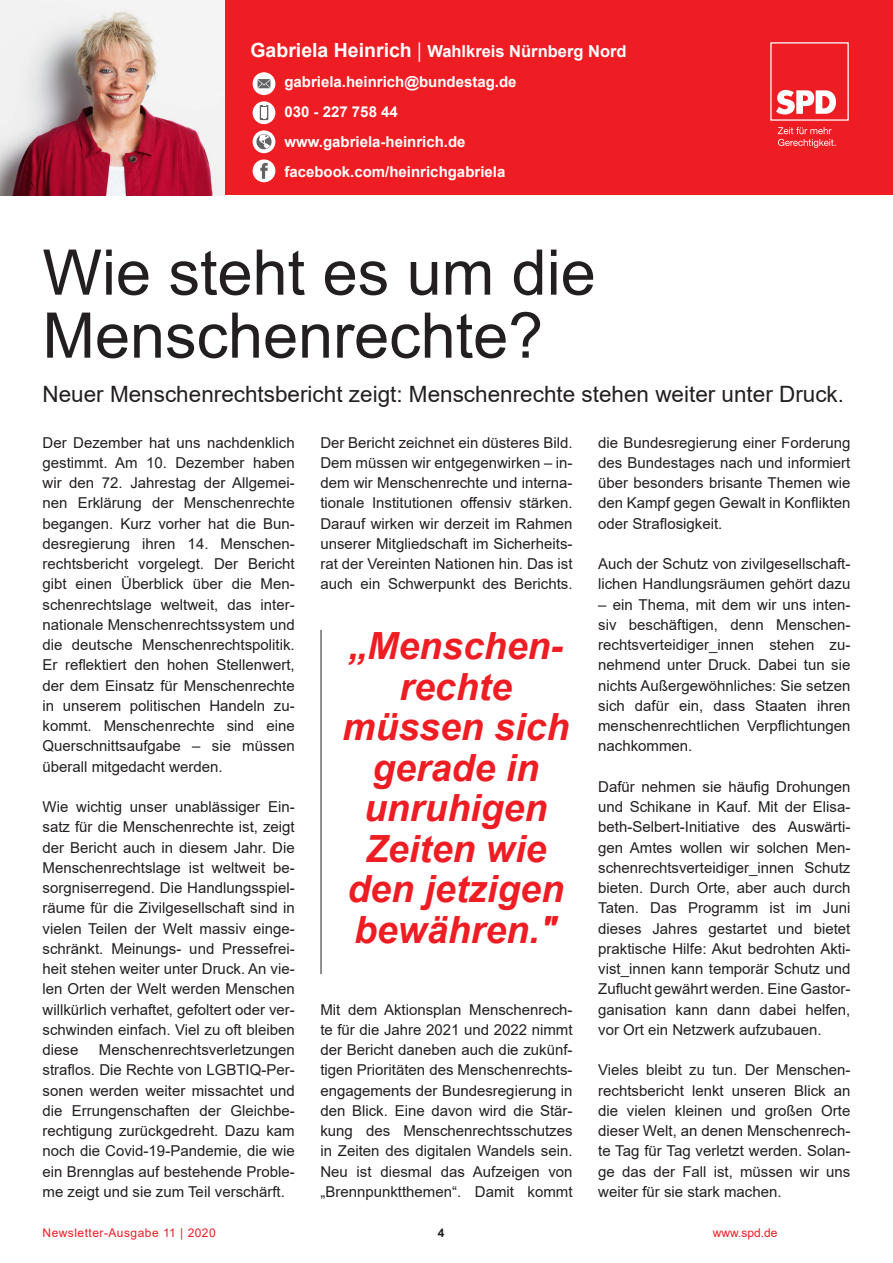
<style>
.page{position:relative;width:893px;height:1263px;background:#fff}
.page>*{position:absolute;margin:0;border:0;box-sizing:border-box;transform-origin:0 0}
.t1{font:63px "Arial";color:#231f20}
.t2{font:italic 700 37.5px/40.5px "Arial";color:#ee1d23;text-align:center}
.t3{font:22.5px "Arial";color:#231f20}
.t4{font:700 16.5px "Arial";color:#fff}
.t5{font:15px/20.2px "Arial";color:#231f20;text-align:justify}
.t6{font:700 15px/30px "Arial";color:#fff}
.t7{font:12px "Arial";letter-spacing:.04em;color:#ee1d23}
.t8{font:700 12px "Arial";color:#231f20}
.s1{font-size:19.5px}
.s2{font-family:"Myriad Pro";font-weight:400;font-size:19.5px}
</style>
<div class="page">
<div style="left:172px;top:0;width:721px;height:195px;background:#ee1d23"></div>
<svg style="left:770px;top:42px;width:79px;height:79px"></svg>
<svg style="left:778px;top:127px;width:58px;height:21px"></svg>
<img style="left:0;top:0;width:225px;height:195px">
<div style="left:253px;top:159px;width:22px;height:23px;background:#fff;border-radius:50%"></div>
<svg style="left:260px;top:163px;width:8px;height:16px"></svg>
<div style="left:253px;top:130px;width:22px;height:23px;background:#fff;border-radius:50%"></div>
<svg style="left:256px;top:134px;width:16px;height:15px"></svg>
<svg style="left:253px;top:101px;width:22px;height:23px"></svg>
<svg style="left:260px;top:105px;width:8px;height:15px"></svg>
<div style="left:261px;top:107px;width:6px;height:10px;background:#fff"></div>
<div style="left:253px;top:72px;width:22px;height:23px;background:#fff;border-radius:50%"></div>
<svg style="left:258px;top:79px;width:12px;height:9px"></svg>
<hr style="left:321px;top:630px;width:1px;height:344px;background:#231f20">
<p class="t4" style="left:250px;top:40px;width:378px"><span class="s1">Gabriela Heinrich</span> <span class="s2">|</span> Wahlkreis Nürnberg Nord</p>
<p class="t6" style="left:284px;top:67px;width:234px">gabriela.heinrich@bundestag.de<br>030 - 227 758 44 www.gabriela-heinrich.de facebook.com/heinrichgabriela</p>
<p class="t1" style="left:43px;top:229px;width:555px">Wie steht es um die</p>
<p class="t1" style="left:43px;top:292px;width:502px">Menschenrechte?</p>
<p class="t3" style="left:43px;top:379px;width:803px">Neuer Menschenrechtsbericht zeigt: Menschenrechte stehen weiter unter Druck.</p>
<p class="t5" style="left:43px;top:432px;width:254px">Der Dezember hat uns nachdenklich gestimmt. Am 10. Dezember haben wir den 72. Jahrestag der Allgemei&shy;nen Erklärung der Menschenrechte begangen. Kurz vorher hat die Bun&shy;desregierung ihren 14. Menschen&shy;rechtsbericht vorgelegt. Der Bericht gibt einen Überblick über die Men&shy;schenrechtslage weltweit, das inter&shy;nationale Menschenrechtssystem und die deutsche Menschenrechtspolitik.<br>Er reflektiert den hohen Stellenwert, der dem Einsatz für Menschenrechte in unserem politischen Handeln zu&shy;kommt. Menschenrechte sind eine Querschnittsaufgabe – sie müssen überall mitgedacht werden.</p>
<p class="t5" style="left:43px;top:797px;width:254px">Wie wichtig unser unablässiger Ein&shy;satz für die Menschenrechte ist, zeigt der Bericht auch in diesem Jahr. Die Menschenrechtslage ist weltweit be&shy;sorgniserregend. Die Handlungsspiel&shy;räume für die Zivilgesellschaft sind in vielen Teilen der Welt massiv einge&shy;schränkt. Meinungs- und Pressefrei&shy;heit stehen weiter unter Druck. An vie&shy;len Orten der Welt werden Menschen willkürlich verhaftet, gefoltert oder ver&shy;schwinden einfach. Viel zu oft bleiben diese</p>
<p class="t5" style="left:43px;top:1040px;width:254px;text-indent:56px">Menschenrechtsverletzungen straflos. Die Rechte von LGBTIQ-Per&shy;sonen werden weiter missachtet und die Errungenschaften der Gleichbe&shy;rechtigung zurückgedreht. Dazu kam noch die Covid-19-Pandemie, die wie ein Brennglas auf bestehende Proble&shy;me zeigt und sie zum Teil verschärft.</p>
<p class="t5" style="left:320px;top:432px;width:254px">Der Bericht zeichnet ein düsteres Bild.<br>Dem müssen wir entgegenwirken – in&shy;dem wir Menschenrechte und interna&shy;tionale Institutionen offensiv stärken.<br>Darauf wirken wir derzeit im Rahmen unserer Mitgliedschaft im Sicherheits&shy;rat der Vereinten Nationen hin. Das ist auch ein Schwerpunkt des Berichts.</p>
<p class="t2" style="left:342px;top:627px;width:229px">„Menschen&shy;rechte müssen sich gerade in unruhigen<br>Zeiten wie den jetzigen</p>
<p class="t2" style="left:354px;top:910px;width:205px">bewähren."</p>
<p class="t5" style="left:320px;top:999px;width:254px">Mit dem Aktionsplan Menschenrech&shy;te für die Jahre 2021 und 2022 nimmt der Bericht daneben auch die zukünf&shy;tigen Prioritäten des Menschenrechts&shy;engagements der Bundesregierung in den Blick. Eine davon wird die Stär&shy;kung des Menschenrechtsschutzes in Zeiten des digitalen Wandels sein.<br>Neu ist diesmal das Aufzeigen von „Brennpunktthemen“. Damit kommt</p>
<p class="t5" style="left:598px;top:432px;width:254px">die Bundesregierung einer Forderung des Bundestages nach und informiert über besonders brisante Themen wie den Kampf gegen Gewalt in Konflikten oder Straflosigkeit.</p>
<p class="t5" style="left:598px;top:554px;width:254px">Auch der Schutz von zivilgesellschaft&shy;lichen Handlungsräumen gehört dazu</p>
<p class="t5" style="left:598px;top:594px;width:254px">– ein Thema, mit dem wir uns inten&shy;siv beschäftigen, denn Menschen&shy;rechtsverteidiger_innen stehen zu&shy;nehmend unter Druck. Dabei tun sie nichts Außergewöhnliches: Sie setzen sich dafür ein, dass Staaten ihren menschenrechtlichen Verpflichtungen nachkommen.</p>
<p class="t5" style="left:598px;top:776px;width:254px">Dafür nehmen sie häufig Drohungen und Schikane in Kauf. Mit der Elisa&shy;beth-Selbert-Initiative des Auswärti&shy;gen Amtes wollen wir solchen Men&shy;schenrechtsverteidiger_innen Schutz bieten. Durch Orte, aber auch durch Taten. Das Programm ist im Juni dieses Jahres gestartet und bietet praktische Hilfe: Akut bedrohten Akti&shy;vist_innen kann temporär Schutz und Zuflucht gewährt werden. Eine Gastor&shy;ganisation kann dann dabei helfen, vor Ort ein Netzwerk aufzubauen.</p>
<p class="t5" style="left:598px;top:1060px;width:254px">Vieles bleibt zu tun. Der Menschen&shy;rechtsbericht lenkt unseren Blick an die vielen kleinen und großen Orte dieser Welt, an denen Menschenrech&shy;te Tag für Tag verletzt werden. Solan&shy;ge das der Fall ist, müssen wir uns weiter für sie stark machen.</p>
<p class="t7" style="left:43px;top:1225px;width:175px">Newsletter-Ausgabe 11 | 2020</p>
<p class="t8" style="left:438px;top:1225px;width:8px">4</p>
<p class="t7" style="left:713px;top:1225px;width:66px">www.spd.de</p>
</div>
